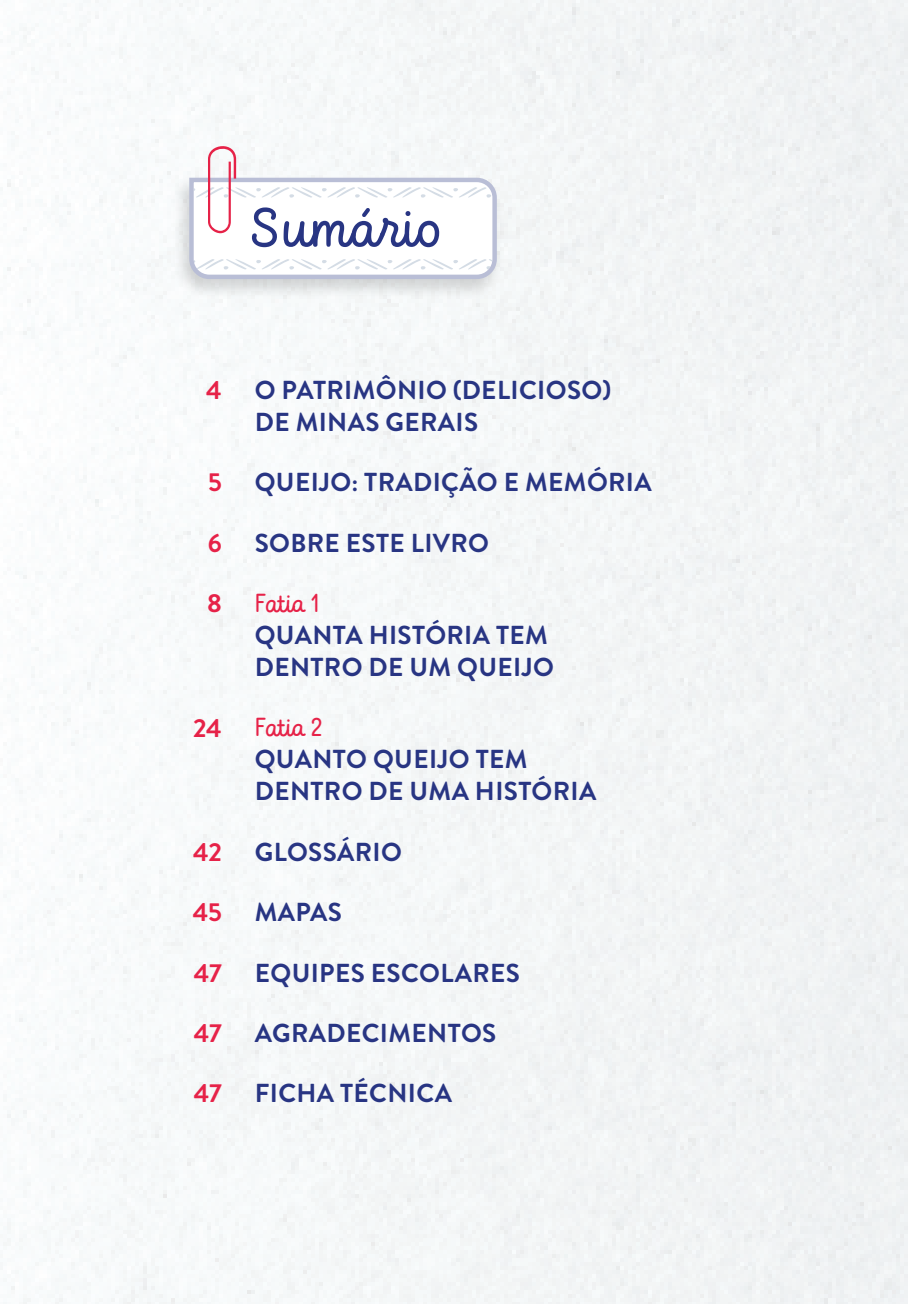
<style>
.page{position:relative;width:908px;height:1304px;background:#fff}
.page>*{position:absolute;margin:0;border:0;box-sizing:border-box;transform-origin:0 0}
.t1{font:55.2px "TT Milks Script";color:#283583}
.t2{font:700 26px/32px "Brandon Grotesque";letter-spacing:.015em;color:#283583}
.t3{font:700 26px "Brandon Grotesque";letter-spacing:-.01em;color:#e62248}
.t4{font:26px "TT Milks Script";letter-spacing:-.025em;color:#e62248}
</style>
<div class="page">
<div style="left:172px;top:174px;width:332px;height:126px;background:#000;opacity:.15"></div>
<svg style="left:187px;top:141px;width:312px;height:140px"></svg>
<h1 class="t1" style="left:249px;top:192px;width:194px">Sumário</h1>
<p class="t3" style="left:206px;top:372px;width:17px">4</p>
<p class="t3" style="left:208px;top:464px;width:15px">5</p>
<p class="t3" style="left:208px;top:525px;width:16px">6</p>
<p class="t3" style="left:207px;top:585px;width:16px">8</p>
<p class="t3" style="left:193px;top:709px;width:30px">24</p>
<p class="t3" style="left:193px;top:834px;width:30px">42</p>
<p class="t3" style="left:193px;top:894px;width:31px">45</p>
<p class="t3" style="left:194px;top:954px;width:29px">47</p>
<p class="t3" style="left:194px;top:1015px;width:29px">47</p>
<p class="t3" style="left:194px;top:1075px;width:29px">47</p>
<p class="t2" style="left:255px;top:374px;width:358px">O PATRIMÔNIO (DELICIOSO)<br>DE MINAS GERAIS</p>
<p class="t2" style="left:255px;top:467px;width:398px">QUEIJO: TRADIÇÃO E MEMÓRIA</p>
<p class="t2" style="left:255px;top:527px;width:236px">SOBRE ESTE LIVRO</p>
<p class="t4" style="left:254px;top:586px;width:66px">Fatia 1</p>
<p class="t2" style="left:255px;top:620px;width:300px">QUANTA HISTÓRIA TEM<br>DENTRO DE UM QUEIJO</p>
<p class="t4" style="left:254px;top:711px;width:70px">Fatia 2</p>
<p class="t2" style="left:255px;top:744px;width:343px">QUANTO QUEIJO TEM<br>DENTRO DE UMA HISTÓRIA</p>
<p class="t2" style="left:255px;top:836px;width:149px">GLOSSÁRIO</p>
<p class="t2" style="left:255px;top:897px;width:89px">MAPAS</p>
<p class="t2" style="left:255px;top:957px;width:266px">EQUIPES ESCOLARES</p>
<p class="t2" style="left:255px;top:1017px;width:243px">AGRADECIMENTOS</p>
<p class="t2" style="left:255px;top:1078px;width:199px">FICHA TÉCNICA</p>
</div>
